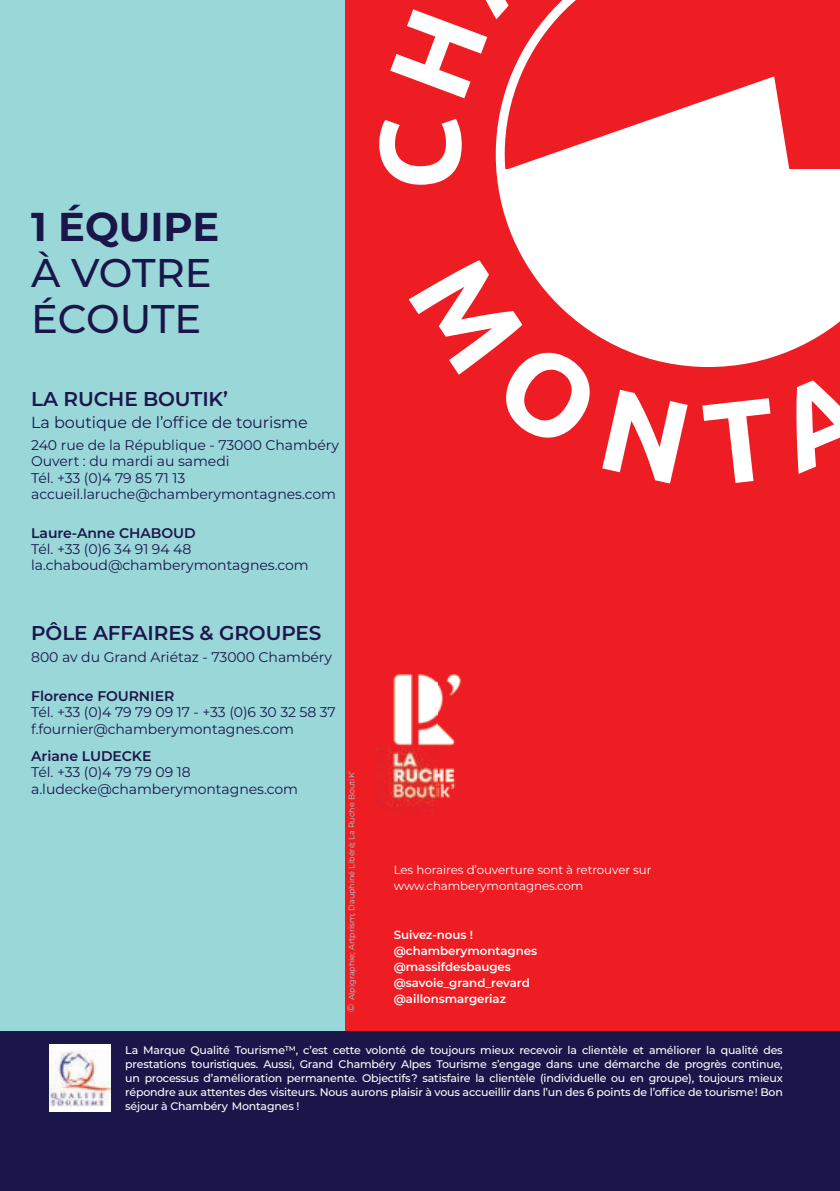
<style>
.page{position:relative;width:840px;height:1191px;background:#fff}
.page>*{position:absolute;margin:0;border:0;box-sizing:border-box;transform-origin:0 0}
.t1{font:500 40px/46px "Montserrat";letter-spacing:-.005em;color:#1b1649}
.t2{font:700 40px "Montserrat";color:#1b1649}
.t3{font:600 20px "Montserrat";letter-spacing:-.005em;color:#1c164a}
.t4{font:16px "Montserrat";letter-spacing:-.005em;color:#1c164a}
.t5{font:14px/16.2px "Montserrat";letter-spacing:-.005em;color:#1c164a}
.t6{font:600 14px "Montserrat";letter-spacing:-.005em;color:#1c164a}
.t7{font:600 11.8px/16.2px "Montserrat";letter-spacing:-.005em;color:#fff}
.t8{font:11.8px/16.2px "Montserrat";letter-spacing:-.005em;color:#fff}
.t9{font:500 11px/14px "Montserrat";letter-spacing:-.015em;color:#fff;text-align:justify}
.t10{font:8px "Montserrat";color:#9ad7d9}
.s1{font-size:10px}
</style>
<div class="page">
<div style="left:0;top:0;width:839px;height:1037px;background:#ee1d23"></div>
<svg style="left:379px;top:119px;width:82px;height:66px"></svg>
<svg style="left:390px;top:0;width:105px;height:98px"></svg>
<svg style="left:408px;top:260px;width:181px;height:178px"></svg>
<svg style="left:602px;top:390px;width:85px;height:93px"></svg>
<svg style="left:702px;top:398px;width:68px;height:85px"></svg>
<svg style="left:796px;top:380px;width:43px;height:94px"></svg>
<svg style="left:495px;top:0;width:344px;height:367px;fill:#fff"></svg>
<div style="left:0;top:0;width:344px;height:1037px;background:#9ad7d9"></div>
<div style="left:0;top:1031px;width:839px;height:160px;background:#1b1649"></div>
<img style="left:377px;top:674px;width:85px;height:140px">
<div style="left:50px;top:1044px;width:61px;height:68px;background:#fff"></div>
<img style="left:50px;top:1050px;width:61px;height:56px">
<h1 class="t2" style="left:31px;top:198px;width:189px">1 ÉQUIPE</h1>
<h1 class="t1" style="left:31px;top:249px;width:182px">À VOTRE<br>ÉCOUTE</h1>
<h2 class="t3" style="left:31px;top:385px;width:198px">LA RUCHE BOUTIK’</h2>
<h3 class="t4" style="left:31px;top:411px;width:278px">La boutique de l’office de tourisme</h3>
<p class="t5" style="left:31px;top:436px;width:309px">240 rue de la République - 73000 Chambéry Ouvert : du mardi au samedi<br>Tél. +33 (0)4 79 85 71 13 accueil.laruche@chamberymontagnes.com</p>
<p class="t6" style="left:31px;top:523px;width:166px">Laure-Anne CHABOUD</p>
<p class="t5" style="left:31px;top:540px;width:279px">Tél. +33 (0)6 34 91 94 48 la.chaboud@chamberymontagnes.com</p>
<h2 class="t3" style="left:31px;top:619px;width:292px">PÔLE AFFAIRES &amp; GROUPES</h2>
<p class="t5" style="left:31px;top:649px;width:302px">800 av du Grand Ariétaz - 73000 Chambéry</p>
<p class="t6" style="left:31px;top:686px;width:144px">Florence FOURNIER</p>
<p class="t5" style="left:31px;top:704px;width:306px">Tél. +33 (0)4 79 79 09 17 - +33 (0)6 30 32 58 37 f.fournier@chamberymontagnes.com</p>
<p class="t6" style="left:31px;top:746px;width:122px">Ariane LUDECKE</p>
<p class="t5" style="left:31px;top:764px;width:268px">Tél. +33 (0)4 79 79 09 18 a.ludecke@chamberymontagnes.com</p>
<p class="t10" style="left:346px;top:1011px;width:242px;rotate:-90deg"><span class="s1">©</span> Alpigraphie; Artprism; Dauphiné Libéré; La Ruche BoutiK’</p>
<p class="t8" style="left:393px;top:861px;width:259px">Les horaires d’ouverture sont à retrouver sur www.chamberymontagnes.com</p>
<p class="t7" style="left:393px;top:925px;width:145px">Suivez-nous ! @chamberymontagnes @massifdesbauges @savoie_grand_revard @aillonsmargeriaz</p>
<p class="t9" style="left:125px;top:1042px;width:658px">La Marque Qualité Tourisme™, c’est cette volonté de toujours mieux recevoir la clientèle et améliorer la qualité des prestations touristiques. Aussi, Grand Chambéry Alpes Tourisme s’engage dans une démarche de progrès continue, un processus d’amélioration permanente. Objectifs ? satisfaire la clientèle (individuelle ou en groupe), toujours mieux répondre aux attentes des visiteurs. Nous aurons plaisir à vous accueillir dans l’un des 6 points de l’office de tourisme ! Bon séjour à Chambéry Montagnes !</p>
</div>
